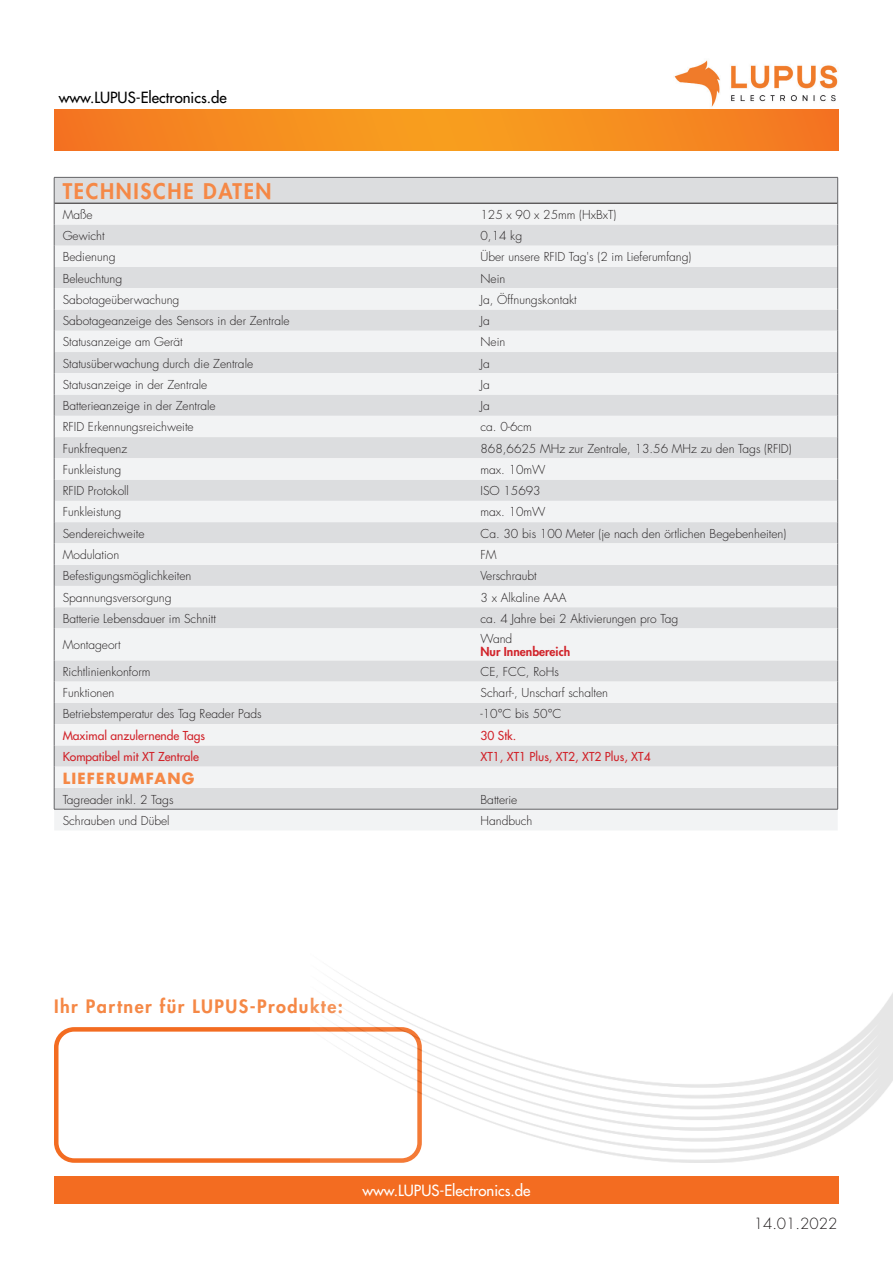
<style>
.page{position:relative;width:893px;height:1263px;background:#fff}
.page>*{position:absolute;margin:0;border:0;box-sizing:border-box;transform-origin:0 0}
._02-Rubrik_-_Übersch{font:800 21px "Futura Std";letter-spacing:.08em;color:#f58846}
._02-Rubrik_-_Übersch-2{font:800 18px "Futura Std";letter-spacing:.08em;color:#f58846}
.Fußnote{font:500 15px "Futura Std";color:#fff}
.Fußnote-2{font:500 15px "Futura Std";color:#000}
._02-Rubrik_-_Übersch-3{font:700 15px "Futura Std";letter-spacing:.08em;color:#f58846}
.t1{font:300 15px "Futura Std";color:#231f20}
.Tabelle_-_Inhalt{font:300 12px "Futura Std";color:#231f20}
.Tabelle_-_Inhalt-2{font:500 12px "Futura Std";color:#d1232a}
.Tabelle_-_Inhalt-3{font:800 12px/13.5px "Futura Std";color:#d1232a}
.s1{font-weight:300;color:#231f20}
</style>
<div class="page">
<img style="left:674px;top:60px;width:164px;height:47px">
<svg style="left:54px;top:109px;width:785px;height:41px;background:#f58b20"></svg>
<div style="left:54px;top:1176px;width:785px;height:27px;background:#f36c21"></div>
<div style="left:54px;top:1027px;width:368px;height:136px;border:4px solid #f36c21;border-radius:18px"></div>
<img style="left:310px;top:972px;width:583px;height:191px">
<div style="left:55px;top:178px;width:782px;height:25px;background:#dcdddf"></div>
<svg style="left:54px;top:204px;width:783px;height:626px;fill:#f2f3f4"></svg>
<hr style="left:54px;top:203px;width:418px;height:1px;background:#231f20">
<hr style="left:472px;top:203px;width:365px;height:1px;background:#231f20">
<hr style="left:54px;top:177px;width:418px;height:1px;background:#636366">
<hr style="left:472px;top:177px;width:366px;height:1px;background:#636366">
<svg style="left:54px;top:178px;width:1px;height:450px"></svg>
<svg style="left:837px;top:178px;width:1px;height:450px"></svg>
<hr style="left:54px;top:628px;width:1px;height:32px;background:#636366">
<hr style="left:837px;top:628px;width:1px;height:32px;background:#636366">
<svg style="left:54px;top:660px;width:1px;height:149px"></svg>
<svg style="left:837px;top:660px;width:1px;height:149px"></svg>
<hr style="left:54px;top:809px;width:418px;height:1px;background:#636366">
<hr style="left:472px;top:809px;width:366px;height:1px;background:#636366">
<p class="Fußnote-2" style="left:59px;top:88px;width:170px">www.LUPUS-Electronics.de</p>
<p class="_02-Rubrik_-_Übersch" style="left:63px;top:178px;width:210px">TECHNISCHE DATEN</p>
<p class="Tabelle_-_Inhalt" style="left:63px;top:207px;width:32px">Maße</p>
<p class="Tabelle_-_Inhalt" style="left:480px;top:207px;width:137px">125 x 90 x 25mm (HxBxT)</p>
<p class="Tabelle_-_Inhalt" style="left:63px;top:228px;width:43px">Gewicht</p>
<p class="Tabelle_-_Inhalt" style="left:480px;top:228px;width:43px">0,14 kg</p>
<p class="Tabelle_-_Inhalt" style="left:63px;top:250px;width:54px">Bedienung</p>
<p class="Tabelle_-_Inhalt" style="left:480px;top:250px;width:212px">Über unsere RFID Tag's (2 im Lieferumfang)</p>
<p class="Tabelle_-_Inhalt" style="left:63px;top:271px;width:61px">Beleuchtung</p>
<p class="Tabelle_-_Inhalt" style="left:480px;top:271px;width:26px">Nein</p>
<p class="Tabelle_-_Inhalt" style="left:63px;top:292px;width:118px">Sabotageüberwachung</p>
<p class="Tabelle_-_Inhalt" style="left:480px;top:292px;width:98px">Ja, Öffnungskontakt</p>
<p class="Tabelle_-_Inhalt" style="left:63px;top:313px;width:229px">Sabotageanzeige des Sensors in der Zentrale</p>
<p class="Tabelle_-_Inhalt" style="left:480px;top:313px;width:11px">Ja</p>
<p class="Tabelle_-_Inhalt" style="left:63px;top:335px;width:122px">Statusanzeige am Gerät</p>
<p class="Tabelle_-_Inhalt" style="left:480px;top:335px;width:26px">Nein</p>
<p class="Tabelle_-_Inhalt" style="left:63px;top:356px;width:192px">Statusüberwachung durch die Zentrale</p>
<p class="Tabelle_-_Inhalt" style="left:480px;top:356px;width:11px">Ja</p>
<p class="Tabelle_-_Inhalt" style="left:63px;top:377px;width:146px">Statusanzeige in der Zentrale</p>
<p class="Tabelle_-_Inhalt" style="left:480px;top:377px;width:11px">Ja</p>
<p class="Tabelle_-_Inhalt" style="left:63px;top:398px;width:155px">Batterieanzeige in der Zentrale</p>
<p class="Tabelle_-_Inhalt" style="left:480px;top:398px;width:11px">Ja</p>
<p class="Tabelle_-_Inhalt" style="left:63px;top:420px;width:132px">RFID Erkennungsreichweite</p>
<p class="Tabelle_-_Inhalt" style="left:480px;top:420px;width:53px">ca. 0-6cm</p>
<p class="Tabelle_-_Inhalt" style="left:63px;top:441px;width:66px">Funkfrequenz</p>
<p class="Tabelle_-_Inhalt" style="left:480px;top:441px;width:313px">868,6625 MHz zur Zentrale, 13.56 MHz zu den Tags (RFID)</p>
<p class="Tabelle_-_Inhalt" style="left:63px;top:462px;width:60px">Funkleistung</p>
<p class="Tabelle_-_Inhalt" style="left:480px;top:462px;width:67px">max. 10mW</p>
<p class="Tabelle_-_Inhalt" style="left:63px;top:483px;width:68px">RFID Protokoll</p>
<p class="Tabelle_-_Inhalt" style="left:480px;top:483px;width:62px">ISO 15693</p>
<p class="Tabelle_-_Inhalt" style="left:63px;top:505px;width:60px">Funkleistung</p>
<p class="Tabelle_-_Inhalt" style="left:480px;top:505px;width:67px">max. 10mW</p>
<p class="Tabelle_-_Inhalt" style="left:63px;top:526px;width:83px">Sendereichweite</p>
<p class="Tabelle_-_Inhalt" style="left:480px;top:526px;width:307px">Ca. 30 bis 100 Meter (je nach den örtlichen Begebenheiten)</p>
<p class="Tabelle_-_Inhalt" style="left:63px;top:547px;width:58px">Modulation</p>
<p class="Tabelle_-_Inhalt" style="left:480px;top:547px;width:18px">FM</p>
<p class="Tabelle_-_Inhalt" style="left:63px;top:569px;width:130px">Befestigungsmöglichkeiten</p>
<p class="Tabelle_-_Inhalt" style="left:480px;top:569px;width:58px">Verschraubt</p>
<p class="Tabelle_-_Inhalt" style="left:63px;top:590px;width:110px">Spannungsversorgung</p>
<p class="Tabelle_-_Inhalt" style="left:480px;top:590px;width:88px">3 x Alkaline AAA</p>
<p class="Tabelle_-_Inhalt" style="left:63px;top:611px;width:155px">Batterie Lebensdauer im Schnitt</p>
<p class="Tabelle_-_Inhalt" style="left:480px;top:611px;width:199px">ca. 4 Jahre bei 2 Aktivierungen pro Tag</p>
<p class="Tabelle_-_Inhalt" style="left:63px;top:638px;width:60px">Montageort</p>
<p class="Tabelle_-_Inhalt-3" style="left:480px;top:631px;width:91px"><span class="s1">Wand<br></span>Nur Innenbereich</p>
<p class="Tabelle_-_Inhalt" style="left:63px;top:664px;width:89px">Richtlinienkonform</p>
<p class="Tabelle_-_Inhalt" style="left:480px;top:664px;width:80px">CE, FCC, RoHs</p>
<p class="Tabelle_-_Inhalt" style="left:63px;top:685px;width:53px">Funktionen</p>
<p class="Tabelle_-_Inhalt" style="left:480px;top:685px;width:129px">Scharf-, Unscharf schalten</p>
<p class="Tabelle_-_Inhalt" style="left:63px;top:707px;width:201px">Betriebstemperatur des Tag Reader Pads</p>
<p class="Tabelle_-_Inhalt" style="left:480px;top:707px;width:82px">-10°C bis 50°C</p>
<p class="Tabelle_-_Inhalt-2" style="left:63px;top:728px;width:144px">Maximal anzulernende Tags</p>
<p class="Tabelle_-_Inhalt-2" style="left:480px;top:728px;width:37px">30 Stk.</p>
<p class="Tabelle_-_Inhalt-2" style="left:63px;top:749px;width:138px">Kompatibel mit XT Zentrale</p>
<p class="Tabelle_-_Inhalt-2" style="left:480px;top:749px;width:172px">XT1, XT1 Plus, XT2, XT2 Plus, XT4</p>
<p class="_02-Rubrik_-_Übersch-3" style="left:63px;top:768px;width:133px">LIEFERUMFANG</p>
<p class="Tabelle_-_Inhalt" style="left:63px;top:792px;width:112px">Tagreader inkl. 2 Tags</p>
<p class="Tabelle_-_Inhalt" style="left:480px;top:792px;width:38px">Batterie</p>
<p class="Tabelle_-_Inhalt" style="left:63px;top:813px;width:108px">Schrauben und Dübel</p>
<p class="Tabelle_-_Inhalt" style="left:480px;top:813px;width:53px">Handbuch</p>
<p class="_02-Rubrik_-_Übersch-2" style="left:54px;top:995px;width:290px">Ihr Partner für LUPUS-Produkte:</p>
<p class="Fußnote" style="left:362px;top:1181px;width:170px">www.LUPUS-Electronics.de</p>
<p class="t1" style="left:754px;top:1214px;width:85px">14.01.2022</p>
</div>
